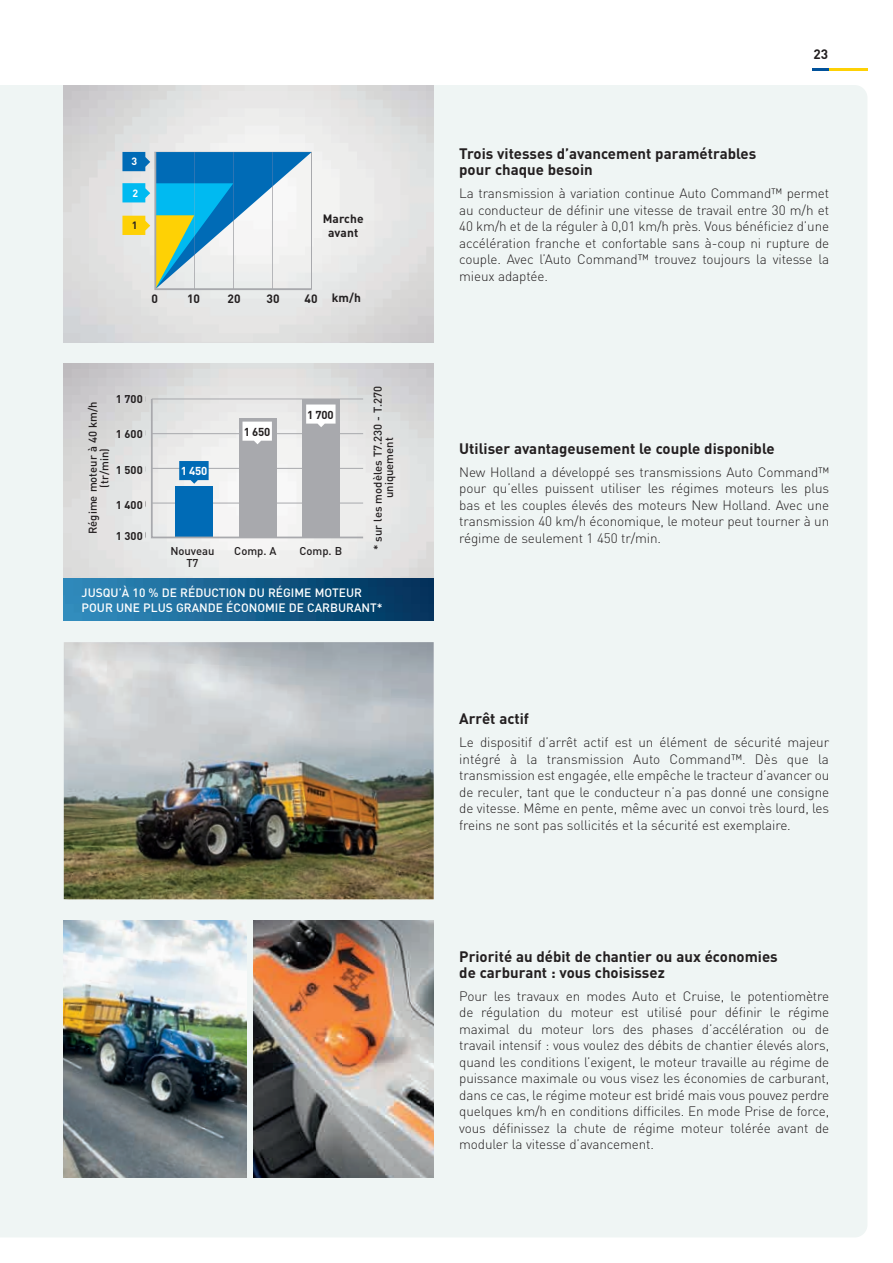
<style>
.page{position:relative;width:893px;height:1263px;background:#fff}
.page>*{position:absolute;margin:0;border:0;box-sizing:border-box;transform-origin:0 0}
.t1{font:700 15px/16.5px "DIN";color:#231f20}
.t2{font:300 13.5px/16.5px "DIN";letter-spacing:-.01em;color:#231f20;text-align:justify}
.t3{font:700 13.5px "DIN";color:#231f20}
.t4{font:500 12px/15px "DIN";color:#fff}
.t5{font:700 12px/14.1px "DIN";letter-spacing:.01em;color:#231f20;text-align:center}
.t6{font:700 11.4px "DIN";color:#231f20}
.t7{font:700 11.4px "DIN";color:#fff}
.t8{font:500 11.25px/11.2px "DIN";color:#231f20;text-align:center}
.t9{font:700 11.1px "DIN";color:#231f20}
.t10{font:700 10.5px "DIN";color:#fff}
.t11{font:700 10.5px "DIN";color:#231f20}
</style>
<div class="page">
<svg style="left:812px;top:68px;width:55px;height:2px"></svg>
<div style="left:0;top:85px;width:867px;height:1152px;background:#eff5f4"></div>
<img style="left:64px;top:921px;width:183px;height:257px">
<img style="left:64px;top:642px;width:370px;height:257px">
<img style="left:253px;top:921px;width:181px;height:257px">
<img style="left:64px;top:364px;width:370px;height:214px">
<svg style="left:150px;top:397px;width:213px;height:142px"></svg>
<img style="left:64px;top:578px;width:370px;height:43px">
<img style="left:64px;top:85px;width:370px;height:257px">
<svg style="left:122px;top:152px;width:190px;height:138px"></svg>
<p class="t10" style="left:132px;top:155px;width:7px">3</p>
<p class="t10" style="left:132px;top:186px;width:7px">2</p>
<p class="t11" style="left:132px;top:218px;width:7px">1</p>
<p class="t5" style="left:323px;top:211px;width:42px">Marche avant</p>
<p class="t5" style="left:152px;top:291px;width:8px">0</p>
<p class="t5" style="left:187px;top:291px;width:15px">10</p>
<p class="t5" style="left:227px;top:291px;width:15px">20</p>
<p class="t5" style="left:266px;top:291px;width:15px">30</p>
<p class="t5" style="left:304px;top:291px;width:15px">40</p>
<p class="t5" style="left:332px;top:290px;width:31px">km/h</p>
<p class="t8" style="left:372px;top:550px;width:166px;rotate:-90deg">* sur les modèles T7.230 - T.270 uniquement</p>
<p class="t4" style="left:82px;top:585px;width:303px">JUSQU’À 10 % DE RÉDUCTION DU RÉGIME MOTEUR<br>POUR UNE PLUS GRANDE ÉCONOMIE DE CARBURANT*</p>
<p class="t6" style="left:118px;top:392px;width:29px">1 700</p>
<p class="t6" style="left:118px;top:426px;width:29px">1 600</p>
<p class="t6" style="left:118px;top:461px;width:29px">1 500</p>
<p class="t6" style="left:118px;top:496px;width:29px">1 400</p>
<p class="t6" style="left:119px;top:527px;width:29px">1 300</p>
<p class="t9" style="left:116px;top:392px;width:28px">1 700</p>
<p class="t9" style="left:116px;top:426px;width:28px">1 600</p>
<p class="t9" style="left:116px;top:462px;width:28px">1 500</p>
<p class="t9" style="left:116px;top:497px;width:28px">1 400</p>
<p class="t9" style="left:116px;top:529px;width:28px">1 300</p>
<p class="t8" style="left:87px;top:534px;width:134px;line-height:11.7px;rotate:-90deg">Régime moteur à 40 km/h (tr/min)</p>
<p class="t6" style="left:307px;top:407px;width:28px">1 700</p>
<p class="t6" style="left:244px;top:424px;width:28px">1 650</p>
<p class="t7" style="left:181px;top:464px;width:28px">1 450</p>
<p class="t8" style="left:170px;top:545px;width:46px">Nouveau<br>T7</p>
<p class="t8" style="left:234px;top:545px;width:44px">Comp. A</p>
<p class="t8" style="left:299px;top:545px;width:44px">Comp. B</p>
<p class="t3" style="left:813px;top:45px;width:16px">23</p>
<p class="t1" style="left:459px;top:145px;width:299px">Trois vitesses d’avancement paramétrables pour chaque besoin</p>
<p class="t2" style="left:459px;top:185px;width:371px">La transmission à variation continue Auto Command™ permet au conducteur de définir une vitesse de travail entre 30 m/h et 40 km/h et de la réguler à 0,01 km/h près. Vous bénéficiez d’une accélération franche et confortable sans à-coup ni rupture de couple. Avec l’Auto Command™ trouvez toujours la vitesse la mieux adaptée.</p>
<p class="t1" style="left:459px;top:440px;width:317px">Utiliser avantageusement le couple disponible</p>
<p class="t2" style="left:459px;top:464px;width:371px">New Holland a développé ses transmissions Auto Command™ pour qu’elles puissent utiliser les régimes moteurs les plus bas et les couples élevés des moteurs New Holland. Avec une transmission 40 km/h économique, le moteur peut tourner à un régime de seulement 1 450 tr/min.</p>
<p class="t1" style="left:459px;top:710px;width:71px">Arrêt actif</p>
<p class="t2" style="left:459px;top:734px;width:371px">Le dispositif d’arrêt actif est un élément de sécurité majeur intégré à la transmission Auto Command™. Dès que la transmission est engagée, elle empêche le tracteur d’avancer ou de reculer, tant que le conducteur n’a pas donné une consigne de vitesse. Même en pente, même avec un convoi très lourd, les freins ne sont pas sollicités et la sécurité est exemplaire.</p>
<p class="t1" style="left:459px;top:947px;width:320px">Priorité au débit de chantier ou aux économies de carburant : vous choisissez</p>
<p class="t2" style="left:459px;top:988px;width:371px">Pour les travaux en modes Auto et Cruise, le potentiomètre de régulation du moteur est utilisé pour définir le régime maximal du moteur lors des phases d’accélération ou de travail intensif : vous voulez des débits de chantier élevés alors, quand les conditions l’exigent, le moteur travaille au régime de puissance maximale ou vous visez les économies de carburant, dans ce cas, le régime moteur est bridé mais vous pouvez perdre quelques km/h en conditions difficiles. En mode Prise de force, vous définissez la chute de régime moteur tolérée avant de moduler la vitesse d’avancement.</p>
</div>
